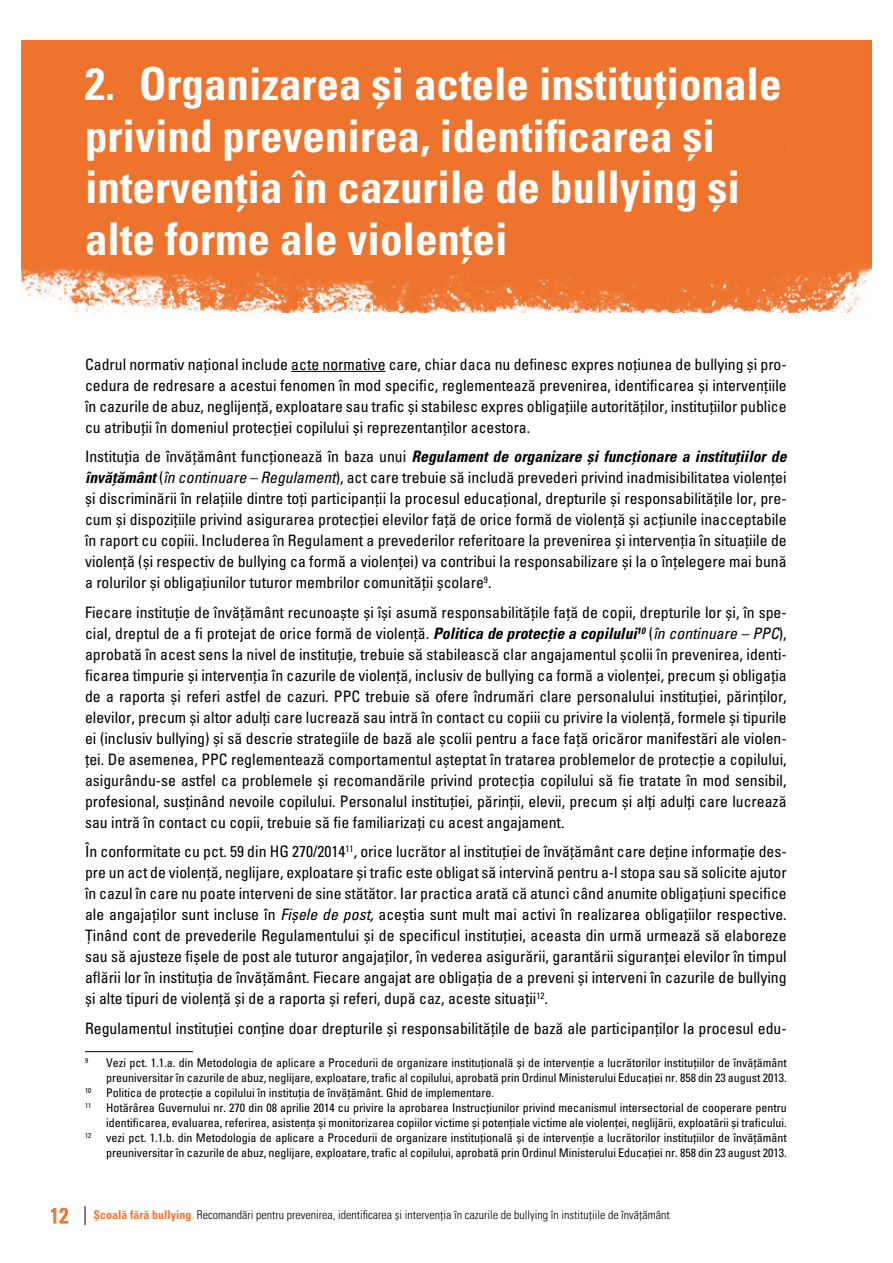
<style>
.page{position:relative;width:893px;height:1263px;background:#fff}
.page>*{position:absolute;margin:0;border:0;box-sizing:border-box;transform-origin:0 0}
.t1{font:45px/51.8px "Univers LTCYR 67 Bold Cond";color:#fff}
.t2{font:condensed 15.75px/21px "Univers LTCYR 57";color:#000;text-align:justify}
.t3{font:15.75px "Univers LTCYR 67 Bold Cond Obl";color:#000}
.t4{font:condensed 12px/15px "Univers LTCYR 57";color:#000}
.t5{font:12px "Univers LTCYR 47 Light Cond";color:#000}
.t6{font:condensed 7.05px "Univers LTCYR 57";color:#000}
.s1{font-family:"Univers LTCYR 57";font-stretch:condensed}
.s2{font-family:"Univers LTCYR 67 Bold Cond Obl";font-stretch:normal}
.s3{font-family:"Univers LTCYR 57 Condensed Obl";font-stretch:normal}
.s4{font-family:"Univers LTCYR 57";font-stretch:condensed;font-size:21px;color:#ee742e}
.s5{font-family:"Univers LTCYR 67 Bold Cond";color:#ee742e}
.s6{color:#ee742e}
</style>
<div class="page">
<svg style="left:51px;top:1207px;width:18px;height:17px"></svg>
<svg style="left:85px;top:1206px;width:1px;height:19px"></svg>
<img style="left:21px;top:40px;width:851px;height:273px">
<hr style="left:291px;top:371px;width:94px;height:1px;background:#000">
<hr style="left:85px;top:1051px;width:108px;height:1px;background:#000">
<h1 class="t1" style="left:85px;top:57px;width:698px">2. Organizarea și actele instituționale privind prevenirea, identificarea și intervenția în cazurile de bullying și alte forme ale violenței</h1>
<p class="t2" style="left:85px;top:353px;width:703px">Cadrul normativ național include acte normative care, chiar daca nu definesc expres noțiunea de bullying și pro&shy;cedura de redresare a acestui fenomen în mod specific, reglementează prevenirea, identificarea și intervențiile în cazurile de abuz, neglijență, exploatare sau trafic și stabilesc expres obligațiile autorităților, instituțiilor publice cu atribuții în domeniul protecției copilului și reprezentanților acestora.</p>
<p class="t3" style="left:85px;top:447px;width:703px"><span class="s1">Instituția de învățământ funcționează în baza unui</span> Regulament de organizare și funcționare a instituțiilor de</p>
<p class="t2" style="left:85px;top:467px;width:703px"><span class="s2">învățământ</span> (<span class="s3">în continuare – Regulament</span>), act care trebuie să includă prevederi privind inadmisibilitatea violenței și discriminării în relațiile dintre toți participanții la procesul educațional, drepturile și responsabilitățile lor, pre&shy;cum și dispozițiile privind asigurarea protecției elevilor față de orice formă de violență și acțiunile inacceptabile în raport cu copiii. Includerea în Regulament a prevederilor referitoare la prevenirea şi intervenția în situațiile de violență (și respectiv de bullying ca formă a violenței) va contribui la responsabilizare şi la o înțelegere mai bună a rolurilor şi obligațiunilor tuturor membrilor comunității școlare<sup>9</sup>.</p>
<p class="t2" style="left:85px;top:601px;width:703px">Fiecare instituție de învățământ recunoaște și își asumă responsabilitățile față de copii, drepturile lor și, în spe&shy;cial, dreptul de a fi protejat de orice formă de violență. <span class="s2">Politica de protecție a copilului</span><sup>10</sup> (<span class="s3">în continuare – PPC</span>), aprobată în acest sens la nivel de instituție, trebuie să stabilească clar angajamentul școlii în prevenirea, identi&shy;ficarea timpurie și intervenția în cazurile de violență, inclusiv de bullying ca formă a violenței, precum și obligația de a raporta și referi astfel de cazuri. PPC trebuie să ofere îndrumări clare personalului instituției, părinților, elevilor, precum și altor adulți care lucrează sau intră în contact cu copiii cu privire la violență, formele și tipurile ei (inclusiv bullying) și să descrie strategiile de bază ale școlii pentru a face față oricăror manifestări ale violen&shy;ței. De asemenea, PPC reglementează comportamentul așteptat în tratarea problemelor de protecție a copilului, asigurându-se astfel ca problemele și recomandările privind protecția copilului să fie tratate în mod sensibil, profesional, susținând nevoile copilului. Personalul instituției, părinții, elevii, precum și alți adulți care lucrează sau intră în contact cu copii, trebuie să fie familiarizați cu acest angajament.</p>
<p class="t2" style="left:85px;top:841px;width:703px">În conformitate cu pct. 59 din HG 270/2014<sup>11</sup>, orice lucrător al instituției de învățământ care deține informație des&shy;pre un act de violență, neglijare, exploatare și trafic este obligat să intervină pentru a-l stopa sau să solicite ajutor în cazul în care nu poate interveni de sine stătător. Iar practica arată că atunci când anumite obligațiuni specifice ale angajaților sunt incluse în <span class="s3">Fișele de post,</span> aceștia sunt mult mai activi în realizarea obligațiilor respective.<br>Ținând cont de prevederile Regulamentului și de specificul instituției, aceasta din urmă urmează să elaboreze sau să ajusteze fișele de post ale tuturor angajaților, în vederea asigurării, garantării siguranței elevilor în timpul aflării lor în instituția de învățământ. Fiecare angajat are obligația de a preveni și interveni în cazurile de bullying și alte tipuri de violență și de a raporta și referi, după caz, aceste situații<sup>12</sup>.</p>
<p class="t2" style="left:85px;top:1017px;width:703px">Regulamentul instituției conține doar drepturile și responsabilitățile de bază ale participanților la procesul edu-</p>
<p class="t6" style="left:85px;top:1056px;width:5px">9</p>
<p class="t4" style="left:106px;top:1054px;width:682px">Vezi pct. 1.1.a. din Metodologia de aplicare a Procedurii de organizare instituțională şi de intervenție a lucrătorilor instituțiilor de învățământ preuniversitar în cazurile de abuz, neglijare, exploatare, trafic al copilului, aprobată prin Ordinul Ministerului Educației nr. 858 din 23 august 2013.</p>
<p class="t6" style="left:85px;top:1086px;width:8px">10</p>
<p class="t4" style="left:106px;top:1084px;width:389px">Politica de protecție a copilului în instituția de învățământ. Ghid de implementare.</p>
<p class="t6" style="left:85px;top:1101px;width:8px">11</p>
<p class="t4" style="left:106px;top:1099px;width:682px">Hotărârea Guvernului nr. 270 din 08 aprilie 2014 cu privire la aprobarea Instrucțiunilor privind mecanismul intersectorial de cooperare pentru identificarea, evaluarea, referirea, asistența şi monitorizarea copiilor victime şi potențiale victime ale violenței, neglijării, exploatării şi traficului.</p>
<p class="t6" style="left:85px;top:1131px;width:8px">12</p>
<p class="t4" style="left:106px;top:1129px;width:682px">vezi pct. 1.1.b. din Metodologia de aplicare a Procedurii de organizare instituțională şi de intervenție a lucrătorilor instituțiilor de învățământ preuniversitar în cazurile de abuz, neglijare, exploatare, trafic al copilului, aprobată prin Ordinul Ministerului Educației nr. 858 din 23 august 2013.</p>
<p class="t5" style="left:50px;top:1206px;width:622px"><span class="s4">12</span> <span class="s5">Școală fără bullying</span><span class="s6">.</span> Recomandări pentru prevenirea, identificarea și intervenția în cazurile de bullying în instituțiile de învățământ</p>
</div>
